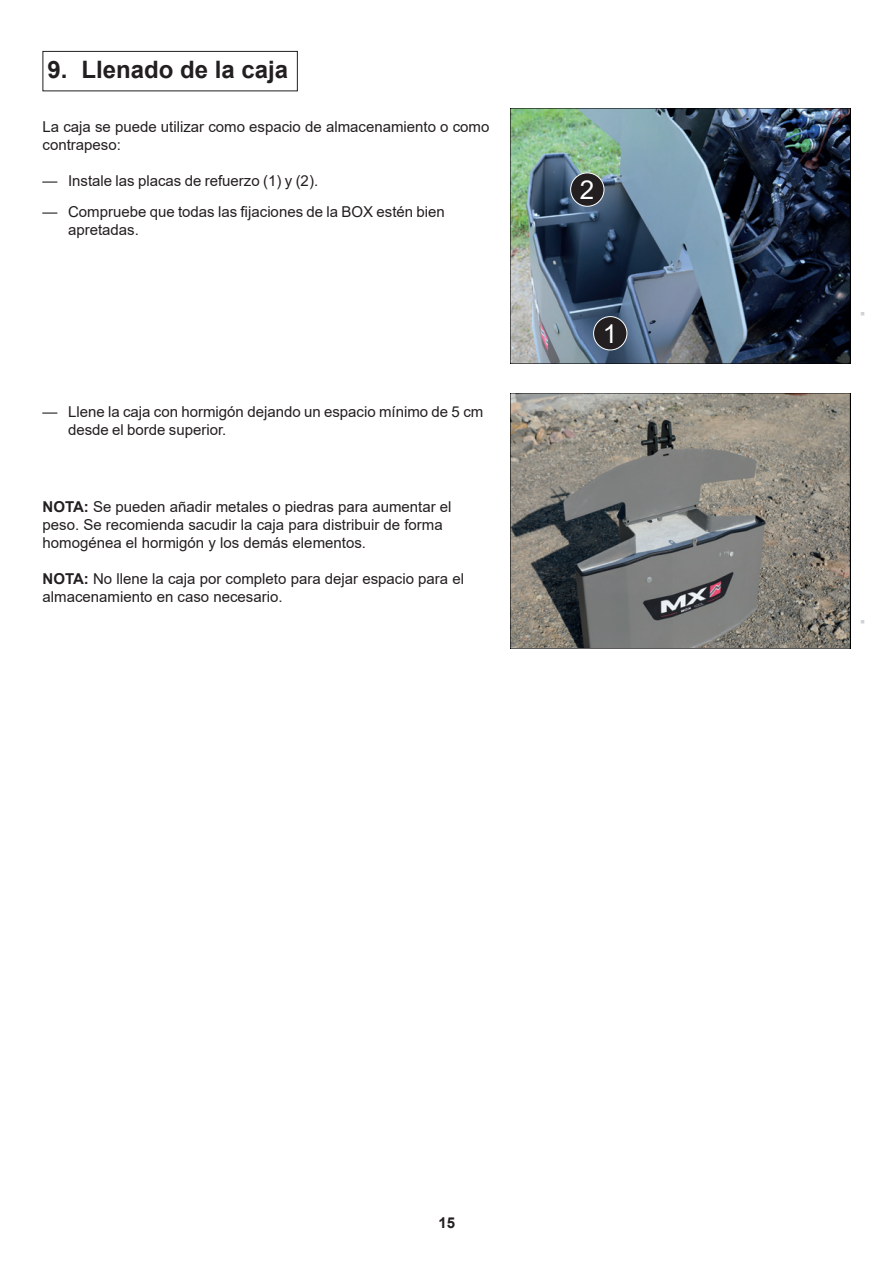
<style>
.page{position:relative;width:893px;height:1263px;background:#fff}
.page>*{position:absolute;margin:0;border:0;box-sizing:border-box;transform-origin:0 0}
.t1{font:26.1px "Arial";color:#fff}
.t2{font:700 24px "Arial";color:#231f20}
.Important{font:15px/18px "Arial";color:#231f20}
.Texte_enum{font:15px/18px "Arial";color:#231f20}
.Texte_10{font:15px/18px "Arial";color:#231f20}
.t3{font:700 15px "Arial";color:#231f20}
.Texte_code{font:7.5px "Arial";color:#d1d2d4}
.s1{font-weight:700}
</style>
<div class="page">
<div style="left:43px;top:51px;width:255px;height:40px;border:1px solid #231f20"></div>
<img style="left:510px;top:108px;width:340px;height:255px">
<div style="left:594px;top:317px;width:33px;height:33px;background:#231f20;border-radius:50%"></div>
<div style="left:593px;top:316px;width:34px;height:34px;border:1px solid #fff;border-radius:50%"></div>
<div style="left:571px;top:173px;width:33px;height:33px;background:#231f20;border-radius:50%"></div>
<div style="left:570px;top:173px;width:34px;height:33px;border:1px solid #fff;border-radius:50%"></div>
<svg style="left:510px;top:393px;width:340px;height:255px"></svg>
<p class="t2" style="left:48px;top:52px;width:242px">9. Llenado de la caja</p>
<p class="Texte_10" style="left:43px;top:117px;width:448px">La caja se puede utilizar como espacio de almacenamiento o como contrapeso:</p>
<p class="Texte_enum" style="left:43px;top:171px;width:277px">— Instale las placas de refuerzo (1) y (2).</p>
<p class="Texte_enum" style="left:68px;top:202px;width:378px;text-indent:-26px">— Compruebe que todas las fijaciones de la BOX estén bien apretadas.</p>
<p class="Texte_enum" style="left:68px;top:402px;width:417px;text-indent:-26px">— Llene la caja con hormigón dejando un espacio mínimo de 5 cm desde el borde superior.</p>
<p class="Important" style="left:43px;top:498px;width:411px"><span class="s1">NOTA:</span> Se pueden añadir metales o piedras para aumentar el peso. Se recomienda sacudir la caja para distribuir de forma homogénea el hormigón y los demás elementos.</p>
<p class="Important" style="left:43px;top:570px;width:423px"><span class="s1">NOTA:</span> No llene la caja por completo para dejar espacio para el almacenamiento en caso necesario.</p>
<p class="t1" style="left:580px;top:172px;width:16px">2</p>
<p class="t1" style="left:603px;top:316px;width:16px">1</p>
<p class="t3" style="left:438px;top:1212px;width:18px">15</p>
<p class="Texte_code" style="left:857px;top:316px;width:6px;rotate:-90deg">■</p>
<p class="Texte_code" style="left:857px;top:624px;width:6px;rotate:-90deg">■</p>
</div>
